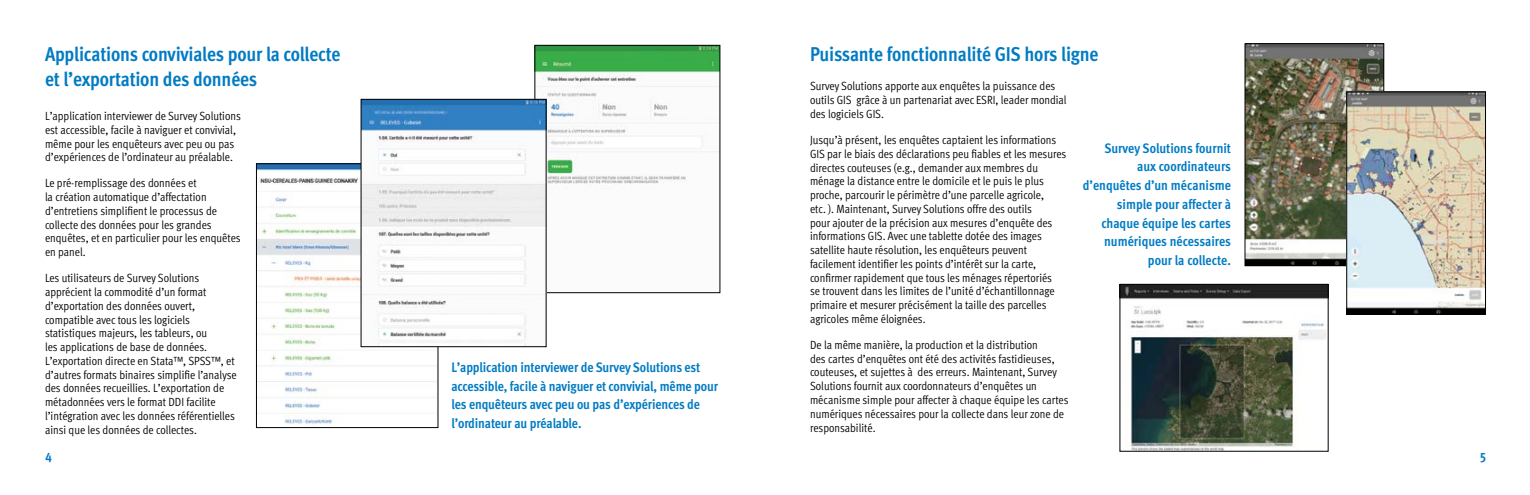
<style>
.page{position:relative;width:1530px;height:495px;background:#fff}
.page>*{position:absolute;margin:0;border:0;box-sizing:border-box;transform-origin:0 0}
.t1{font:20px/25px "Meta Cond Bold LF";letter-spacing:-.01em;color:#007bc3}
.t2{font:13.75px/18.8px "Meta Cond Bold LF";letter-spacing:-.01em;color:#007bc3}
.t3{font:11.88px/13.8px "Meta Cond Normal LF";color:#000}
</style>
<div class="page">
<img style="left:537px;top:47px;width:181px;height:244px">
<div style="left:535px;top:45px;width:185px;height:248px;border:1px solid #000"></div>
<img style="left:258px;top:165px;width:178px;height:259px">
<div style="left:256px;top:163px;width:182px;height:265px;border:1px solid #000"></div>
<img style="left:363px;top:101px;width:181px;height:244px">
<div style="left:361px;top:99px;width:185px;height:248px;border:1px solid #000"></div>
<img style="left:1247px;top:45px;width:135px;height:219px">
<div style="left:1245px;top:43px;width:139px;height:223px;border:1px solid #000"></div>
<img style="left:1348px;top:94px;width:136px;height:218px">
<div style="left:1346px;top:92px;width:140px;height:222px;border:1px solid #000"></div>
<img style="left:1122px;top:286px;width:204px;height:164px">
<div style="left:1120px;top:284px;width:208px;height:168px;border:1px solid #000"></div>
<h1 class="t1" style="left:45px;top:41px;width:297px">Applications conviviales pour la collecte et l’exportation des données</h1>
<p class="t3" style="left:45px;top:109px;width:197px">L’application interviewer de Survey Solutions est accessible, facile à naviguer et convivial, même pour les enquêteurs avec peu ou pas d’expériences de l’ordinateur au préalable.</p>
<p class="t3" style="left:45px;top:176px;width:197px">Le pré-remplissage des données et<br>la création automatique d’affectation d’entretiens simplifient le processus de collecte des données pour les grandes enquêtes, et en particulier pour les enquêtes en panel.</p>
<p class="t3" style="left:45px;top:271px;width:193px">Les utilisateurs de Survey Solutions apprécient la commodité d’un format d’exportation des données ouvert, compatible avec tous les logiciels statistiques majeurs, les tableurs, ou<br>les applications de base de données.<br>L’exportation directe en Stata™, SPSS™, et d’autres formats binaires simplifie l’analyse des données recueillies. L’exportation de métadonnées vers le format DDI facilite l’intégration avec les données référentielles ainsi que les données de collectes.</p>
<p class="t2" style="left:451px;top:358px;width:268px">L’application interviewer de Survey Solutions est accessible, facile à naviguer et convivial, même pour les enquêteurs avec peu ou pas d’expériences de l’ordinateur au préalable.</p>
<h1 class="t1" style="left:810px;top:41px;width:290px">Puissante fonctionnalité GIS hors ligne</h1>
<p class="t3" style="left:810px;top:79px;width:258px">Survey Solutions apporte aux enquêtes la puissance des outils GIS grâce à un partenariat avec ESRI, leader mondial des logiciels GIS.</p>
<p class="t3" style="left:810px;top:133px;width:258px">Jusqu’à présent, les enquêtes captaient les informations GIS par le biais des déclarations peu fiables et les mesures directes couteuses (e.g., demander aux membres du ménage la distance entre le domicile et le puis le plus proche, parcourir le périmètre d’une parcelle agricole,<br>etc. ). Maintenant, Survey Solutions offre des outils<br>pour ajouter de la précision aux mesures d’enquête des informations GIS. Avec une tablette dotée des images satellite haute résolution, les enquêteurs peuvent facilement identifier les points d’intérêt sur la carte, confirmer rapidement que tous les ménages répertoriés<br>se trouvent dans les limites de l’unité d’échantillonnage primaire et mesurer précisément la taille des parcelles agricoles même éloignées.</p>
<p class="t3" style="left:810px;top:338px;width:260px">De la même manière, la production et la distribution<br>des cartes d’enquêtes ont été des activités fastidieuses, couteuses, et sujettes à des erreurs. Maintenant, Survey Solutions fournit aux coordonnateurs d’enquêtes un mécanisme simple pour affecter à chaque équipe les cartes numériques nécessaires pour la collecte dans leur zone de responsabilité.</p>
<p class="t2" style="left:1083px;top:138px;width:150px;text-align:right">Survey Solutions fournit aux coordinateurs d’enquêtes d’un mécanisme simple pour affecter à chaque équipe les cartes numériques nécessaires pour la collecte.</p>
<p class="t2" style="left:45px;top:448px;width:8px">4</p>
<p class="t2" style="left:1480px;top:448px;width:8px">5</p>
</div>
